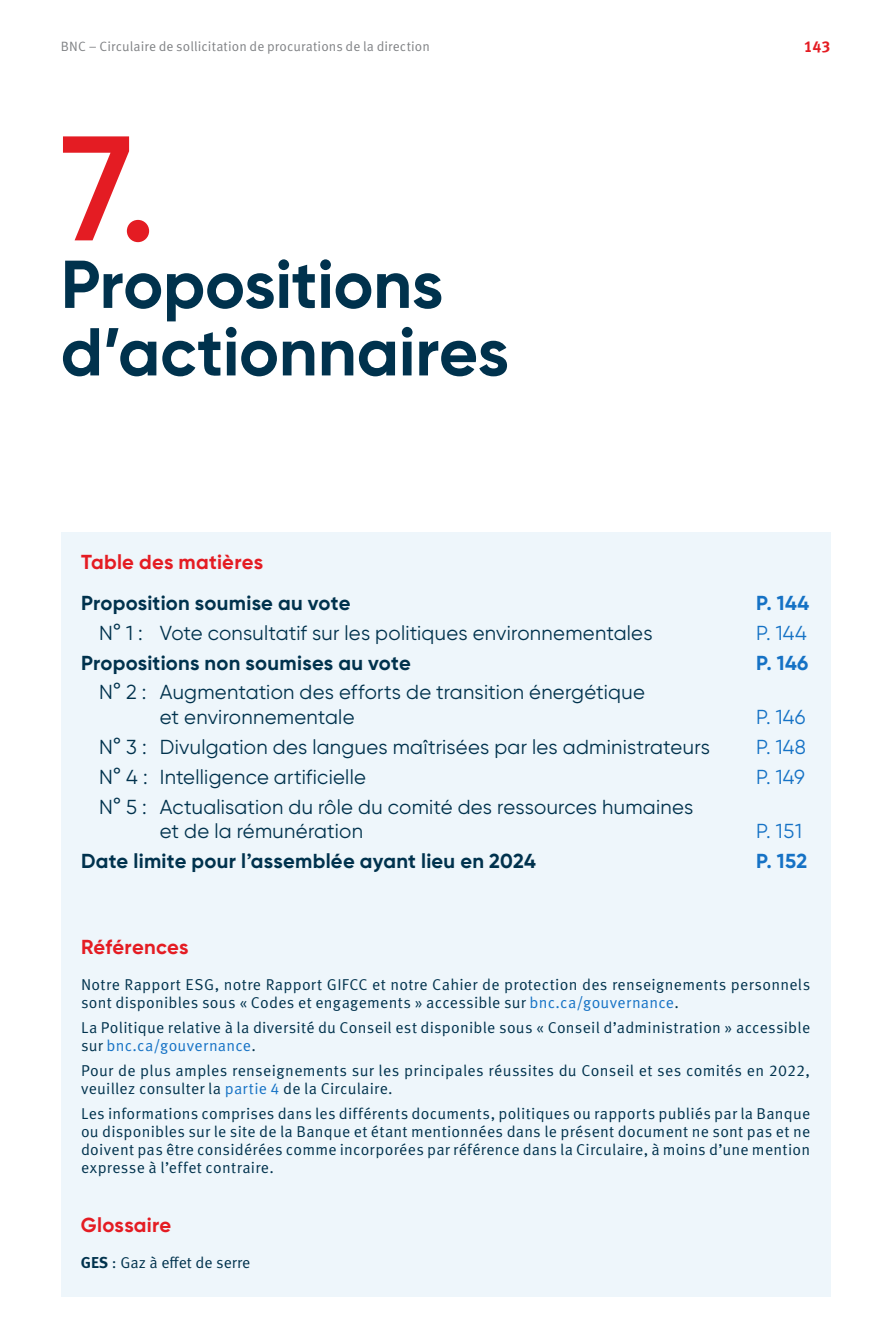
<style>
.page{position:relative;width:871px;height:1337px;background:#fff}
.page>*{position:absolute;margin:0;border:0;box-sizing:border-box;transform-origin:0 0}
._01-Titre_Section{font:600 148.5px "Gilroy";color:#e41c23}
._01-Titre_Section-2{font:700 67.5px/67.5px "Gilroy";letter-spacing:-.005em;color:#00324d}
._04-Sous-titre_2{font:20.25px/24.8px "Gilroy";letter-spacing:.015em;color:#00324d}
._04-Sous-titre_2-2{font:700 20.25px "Gilroy BN";letter-spacing:.01em;color:#00324d}
._03-Sous-titre_1_-_r{font:700 20.25px "Gilroy";letter-spacing:.015em;color:#e41c23}
._04-Sous-titre_2-3{font:20.25px "Gilroy";letter-spacing:.01em;color:#1572c5}
._04-Sous-titre_2-4{font:700 20.25px "Gilroy BN";letter-spacing:.015em;color:#1572c5}
.Texte{font:15.75px/18px "Meta Pro Norm";letter-spacing:.02em;color:#00324d}
.Texte-2{font:15.75px "Meta Pro Norm";color:#00324d}
.t1{font:700 15.75px "Meta Pro";color:#e41c23}
.Texte-3{font:13.5px "Meta Pro Norm";letter-spacing:.005em;color:#808285}
.s1{color:#1572c5}
.s2{font-family:"Meta Pro";font-weight:700}
</style>
<div class="page">
<div style="left:61px;top:532px;width:769px;height:764px;background:#eef6fb"></div>
<p class="Texte-3" style="left:61px;top:36px;width:371px">BNC – Circulaire de sollicitation de procurations de la direction</p>
<p class="t1" style="left:804px;top:35px;width:28px">143</p>
<p class="_01-Titre_Section" style="left:61px;top:96px;width:98px">7.</p>
<p class="_01-Titre_Section-2" style="left:61px;top:250px;width:450px">Propositions d’actionnaires</p>
<p class="_03-Sous-titre_1_-_r" style="left:81px;top:550px;width:183px">Table des matières</p>
<p class="_04-Sous-titre_2-2" style="left:81px;top:590px;width:271px">Proposition soumise au vote</p>
<p class="_04-Sous-titre_2-4" style="left:756px;top:590px;width:54px">P. 144</p>
<p class="_04-Sous-titre_2" style="left:99px;top:620px;width:555px">N° 1 : Vote consultatif sur les politiques environnementales</p>
<p class="_04-Sous-titre_2-3" style="left:756px;top:620px;width:52px">P. 144</p>
<p class="_04-Sous-titre_2-2" style="left:81px;top:650px;width:331px">Propositions non soumises au vote</p>
<p class="_04-Sous-titre_2-4" style="left:756px;top:650px;width:54px">P. 146</p>
<p class="_04-Sous-titre_2" style="left:160px;top:680px;width:486px;text-indent:-61px">N° 2 : Augmentation des efforts de transition énergétique et environnementale</p>
<p class="_04-Sous-titre_2-3" style="left:756px;top:704px;width:51px">P. 146</p>
<p class="_04-Sous-titre_2" style="left:99px;top:734px;width:612px">N° 3 : Divulgation des langues maîtrisées par les administrateurs</p>
<p class="_04-Sous-titre_2-3" style="left:756px;top:734px;width:51px">P. 148</p>
<p class="_04-Sous-titre_2" style="left:99px;top:764px;width:268px">N° 4 : Intelligence artificielle</p>
<p class="_04-Sous-titre_2-3" style="left:756px;top:764px;width:50px">P. 149</p>
<p class="_04-Sous-titre_2" style="left:160px;top:794px;width:535px;text-indent:-61px">N° 5 : Actualisation du rôle du comité des ressources humaines et de la rémunération</p>
<p class="_04-Sous-titre_2-3" style="left:756px;top:819px;width:47px">P. 151</p>
<p class="_04-Sous-titre_2-2" style="left:81px;top:848px;width:456px">Date limite pour l’assemblée ayant lieu en 2024</p>
<p class="_04-Sous-titre_2-4" style="left:756px;top:848px;width:52px">P. 152</p>
<p class="_03-Sous-titre_1_-_r" style="left:81px;top:934px;width:109px">Références</p>
<p class="Texte" style="left:81px;top:975px;width:731px">Notre Rapport ESG, notre Rapport GIFCC et notre Cahier de protection des renseignements personnels sont disponibles sous « Codes et engagements » accessible sur <span class="s1">bnc.ca/gouvernance</span>.</p>
<p class="Texte" style="left:81px;top:1017px;width:730px">La Politique relative à la diversité du Conseil est disponible sous « Conseil d’administration » accessible sur <span class="s1">bnc.ca/gouvernance</span>.</p>
<p class="Texte" style="left:81px;top:1060px;width:730px">Pour de plus amples renseignements sur les principales réussites du Conseil et ses comités en 2022, veuillez consulter la <span class="s1">partie 4</span> de la Circulaire.</p>
<p class="Texte" style="left:81px;top:1103px;width:731px;text-align:justify">Les informations comprises dans les différents documents, politiques ou rapports publiés par la Banque ou disponibles sur le site de la Banque et étant mentionnées dans le présent document ne sont pas et ne doivent pas être considérées comme incorporées par référence dans la Circulaire, à moins d’une mention expresse à l’effet contraire.</p>
<p class="_03-Sous-titre_1_-_r" style="left:81px;top:1211px;width:92px">Glossaire</p>
<p class="Texte-2" style="left:81px;top:1250px;width:171px"><span class="s2">GES</span> : Gaz à effet de serre</p>
</div>
